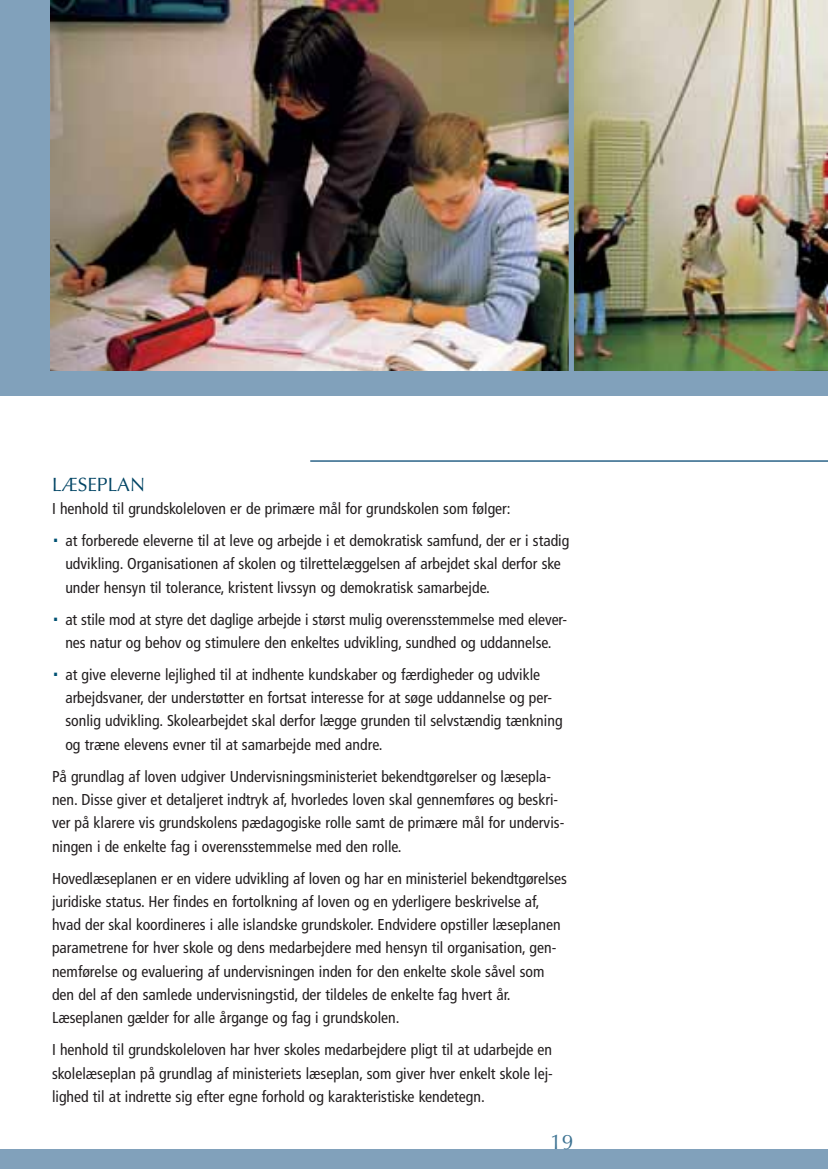
<style>
.page{position:relative;width:828px;height:1169px;background:#fff}
.page>*{position:absolute;margin:0;border:0;box-sizing:border-box;transform-origin:0 0}
.t1{font:21px "Optima";color:#3c7292}
.t2{font:19.25px "Optima";color:#004464}
.t3{font:condensed 15.75px/23.3px "Frutiger";color:#231f20}
</style>
<div class="page">
<div style="left:0;top:0;width:828px;height:395px;background:#81a1bb"></div>
<img style="left:50px;top:0;width:778px;height:370px">
<div style="left:0;top:1149px;width:828px;height:20px;background:#81a1bb"></div>
<hr style="left:310px;top:460px;width:518px;height:2px;background:#497a99">
<div style="left:569px;top:0;width:5px;height:379px;background:#81a1bb"></div>
<p class="t2" style="left:52px;top:476px;width:95px">LÆSEPLAN</p>
<p class="t3" style="left:52px;top:494px;width:519px;line-height:32px">I henhold til grundskoleloven er de primære mål for grundskolen som følger:<br><sup>.</sup> at forberede eleverne til at leve og arbejde i et demokratisk samfund, der er i stadig</p>
<p class="t3" style="left:65px;top:553px;width:497px">udvikling. Organisationen af skolen og tilrettelæggelsen af arbejdet skal derfor ske under hensyn til tolerance, kristent livssyn og demokratisk samarbejde.</p>
<p class="t3" style="left:52px;top:609px;width:516px;text-align:center"><sup>.</sup> at stile mod at styre det daglige arbejde i størst mulig overensstemmelse med elever&shy;nes natur og behov og stimulere den enkeltes udvikling, sundhed og uddannelse.</p>
<p class="t3" style="left:65px;top:664px;width:499px;text-indent:-13px"><sup>.</sup> at give eleverne lejlighed til at indhente kundskaber og færdigheder og udvikle arbejdsvaner, der understøtter en fortsat interesse for at søge uddannelse og per&shy;sonlig udvikling. Skolearbejdet skal derfor lægge grunden til selvstændig tænkning og træne elevens evner til at samarbejde med andre.</p>
<p class="t3" style="left:52px;top:766px;width:514px">På grundlag af loven udgiver Undervisningsministeriet bekendtgørelser og læsepla&shy;nen. Disse giver et detaljeret indtryk af, hvorledes loven skal gennemføres og beskri&shy;ver på klarere vis grundskolens pædagogiske rolle samt de primære mål for undervis&shy;ningen i de enkelte fag i overensstemmelse med den rolle.</p>
<p class="t3" style="left:52px;top:868px;width:516px">Hovedlæseplanen er en videre udvikling af loven og har en ministeriel bekendtgørelses juridiske status. Her findes en fortolkning af loven og en yderligere beskrivelse af, hvad der skal koordineres i alle islandske grundskoler. Endvidere opstiller læseplanen parametrene for hver skole og dens medarbejdere med hensyn til organisation, gen&shy;nemførelse og evaluering af undervisningen inden for den enkelte skole såvel som den del af den samlede undervisningstid, der tildeles de enkelte fag hvert år.<br>Læseplanen gælder for alle årgange og fag i grundskolen.</p>
<p class="t3" style="left:52px;top:1039px;width:502px;text-align:justify">I henhold til grundskoleloven har hver skoles medarbejdere pligt til at udarbejde en skolelæseplan på grundlag af ministeriets læseplan, som giver hver enkelt skole lej&shy;lighed til at indrette sig efter egne forhold og karakteristiske kendetegn.</p>
<h1 class="t1" style="left:550px;top:1133px;width:25px">19</h1>
</div>
